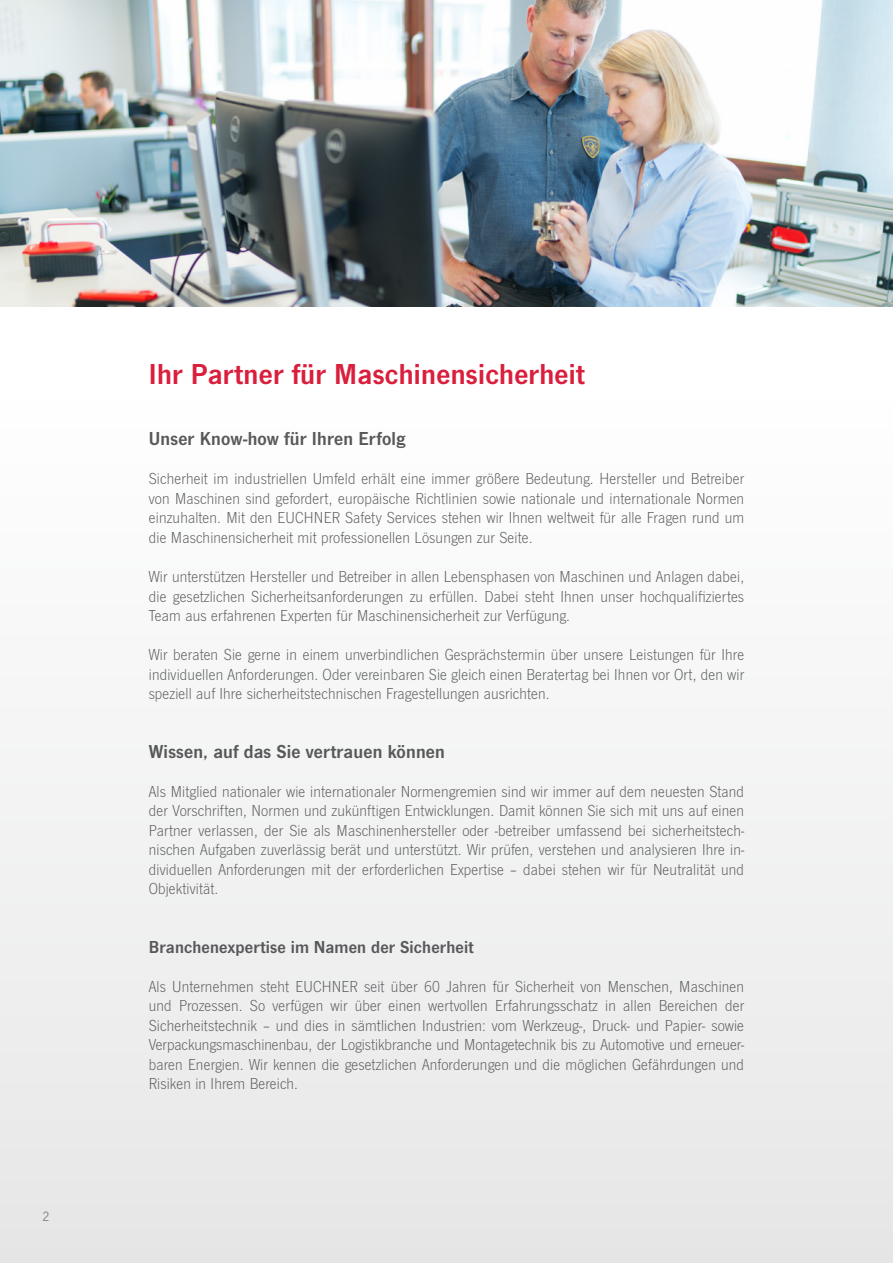
<style>
.page{position:relative;width:893px;height:1263px;background:#fff}
.page>*{position:absolute;margin:0;border:0;box-sizing:border-box;transform-origin:0 0}
.t1{font:30px "News Got Dem";letter-spacing:.01em;color:#da1f3d}
.t2{font:19.5px "News Got Dem";letter-spacing:.01em;color:#57585a}
.t3{font:18px "News Got Dem";letter-spacing:.01em;color:#57585a}
.t4{font:300 16.5px/19.5px "News Got";letter-spacing:.01em;color:#57585a;text-align:justify}
.t5{font:12px "News Gothic Std";color:#808285}
</style>
<div class="page">
<div style="left:0;top:397px;width:893px;height:866px;background:#f2f2f3"></div>
<img style="left:0;top:0;width:893px;height:306px">
<p class="t5" style="left:43px;top:1209px;width:8px">2</p>
<h1 class="t1" style="left:149px;top:356px;width:437px">Ihr Partner für Maschinensicherheit</h1>
<p class="t2" style="left:149px;top:428px;width:258px">Unser Know-how für Ihren Erfolg</p>
<p class="t4" style="left:149px;top:469px;width:597px">Sicherheit im industriellen Umfeld erhält eine immer größere Bedeutung. Hersteller und Betreiber von Maschinen sind gefordert, europäische Richtlinien sowie nationale und internationale Normen einzuhalten. Mit den EUCHNER Safety Services stehen wir Ihnen weltweit für alle Fragen rund um die Maschinensicherheit mit professionellen Lösungen zur Seite.</p>
<p class="t4" style="left:149px;top:567px;width:597px">Wir unterstützen Hersteller und Betreiber in allen Lebensphasen von Maschinen und Anlagen dabei, die gesetzlichen Sicherheitsanforderungen zu erfüllen. Dabei steht Ihnen unser hochqualifiziertes Team aus erfahrenen Experten für Maschinensicherheit zur Verfügung.</p>
<p class="t4" style="left:149px;top:645px;width:597px">Wir beraten Sie gerne in einem unverbindlichen Gesprächstermin über unsere Leistungen für Ihre individuellen Anforderungen. Oder vereinbaren Sie gleich einen Beratertag bei Ihnen vor Ort, den wir speziell auf Ihre sicherheitstechnischen Fragestellungen ausrichten.</p>
<p class="t2" style="left:149px;top:740px;width:298px">Wissen, auf das Sie vertrauen können</p>
<p class="t4" style="left:149px;top:781px;width:597px">Als Mitglied nationaler wie internationaler Normengremien sind wir immer auf dem neuesten Stand der Vorschriften, Normen und zukünftigen Entwicklungen. Damit können Sie sich mit uns auf einen Partner verlassen, der Sie als Maschinenhersteller oder -betreiber umfassend bei sicherheitstech&shy;nischen Aufgaben zuverlässig berät und unterstützt. Wir prüfen, verstehen und analysieren Ihre in&shy;dividuellen Anforderungen mit der erforderlichen Expertise – dabei stehen wir für Neutralität und Objektivität.</p>
<p class="t3" style="left:149px;top:936px;width:326px">Branchenexpertise im Namen der Sicherheit</p>
<p class="t4" style="left:149px;top:976px;width:597px">Als Unternehmen steht EUCHNER seit über 60 Jahren für Sicherheit von Menschen, Maschinen und Prozessen. So verfügen wir über einen wertvollen Erfahrungsschatz in allen Bereichen der Sicherheitstechnik – und dies in sämtlichen Industrien: vom Werkzeug-, Druck- und Papier- sowie Verpackungsmaschinenbau, der Logistikbranche und Montagetechnik bis zu Automotive und erneuer&shy;baren Energien. Wir kennen die gesetzlichen Anforderungen und die möglichen Gefährdungen und Risiken in Ihrem Bereich.</p>
</div>
